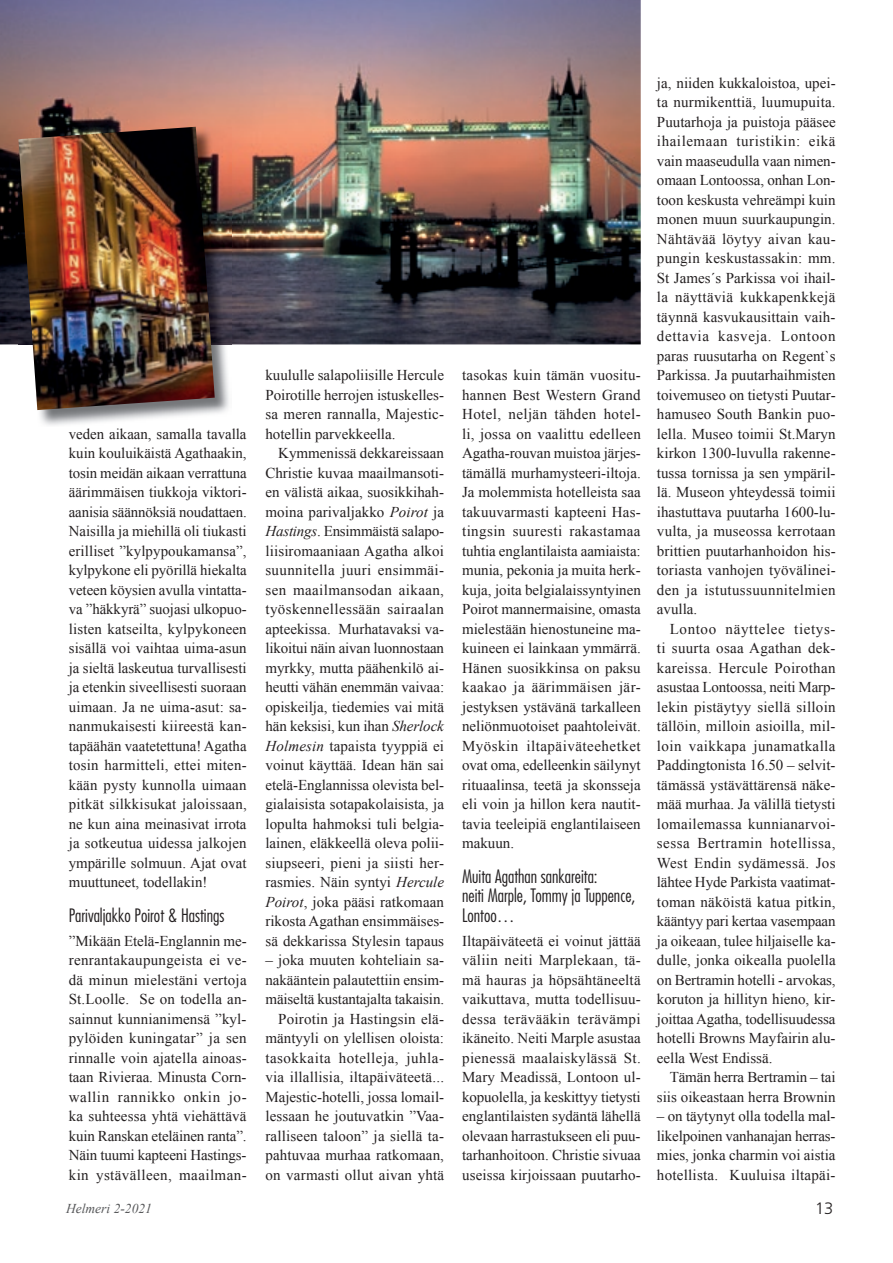
<style>
.page{position:relative;width:893px;height:1263px;background:#fff}
.page>*{position:absolute;margin:0;border:0;box-sizing:border-box;transform-origin:0 0}
.t1{font:300 condensed 18px/19.5px "Futura Std";color:#231f20}
.t2{font:300 16.5px "Frutiger LT Std";color:#231f20}
.t3{font:15px/19.5px "Times New Roman";color:#231f20;text-align:justify}
.t4{font:italic 13.5px "Times New Roman";color:#57585a}
.s1{font-style:italic}
</style>
<div class="page">
<img style="left:0;top:0;width:641px;height:344px">
<img style="left:37px;top:127px;width:194px;height:298px">
<img style="left:18px;top:127px;width:197px;height:283px">
<p class="t3" style="left:69px;top:424px;width:179px">veden aikaan, samalla tavalla kuin kouluikäistä Agathaakin, tosin meidän aikaan verrattuna äärimmäisen tiukkoja viktori&shy;aanisia säännöksiä noudattaen.<br>Naisilla ja miehillä oli tiukasti erilliset ”kylpypoukamansa”, kylpykone eli pyörillä hiekalta veteen köysien avulla vintatta&shy;va ”häkkyrä” suojasi ulkopuo&shy;listen katseilta, kylpykoneen sisällä voi vaihtaa uima-asun ja sieltä laskeutua turvallisesti ja etenkin siveellisesti suoraan uimaan. Ja ne uima-asut: sa&shy;nanmukaisesti kiireestä kan&shy;tapäähän vaatetettuna! Agatha tosin harmitteli, ettei miten&shy;kään pysty kunnolla uimaan pitkät silkkisukat jaloissaan, ne kun aina meinasivat irrota ja sotkeutua uidessa jalkojen ympärille solmuun. Ajat ovat muuttuneet, todellakin!</p>
<p class="t1" style="left:69px;top:905px;width:157px">Parivaljakko Poirot &amp; Hastings</p>
<p class="t3" style="left:69px;top:931px;width:179px">”Mikään Etelä-Englannin me&shy;renrantakaupungeista ei ve&shy;dä minun mielestäni vertoja St.Loolle. Se on todella an&shy;sainnut kunnianimensä ”kyl&shy;pylöiden kuningatar” ja sen rinnalle voin ajatella ainoas&shy;taan Rivieraa. Minusta Corn&shy;wallin rannikko onkin jo&shy;ka suhteessa yhtä viehättävä kuin Ranskan eteläinen ranta”.<br>Näin tuumi kapteeni Hastings&shy;kin ystävälleen, maailman-</p>
<p class="t3" style="left:265px;top:365px;width:180px">kuululle salapoliisille Hercule Poirotille herrojen istuskelles&shy;sa meren rannalla, Majestic&shy;hotellin parvekkeella.</p>
<p class="t3" style="left:265px;top:443px;width:180px;text-indent:13px">Kymmenissä dekkareissaan Christie kuvaa maailmansoti&shy;en välistä aikaa, suosikkihah&shy;moina parivaljakko <span class="s1">Poirot</span> ja <span class="s1">Hastings</span>. Ensimmäistä salapo&shy;liisiromaaniaan Agatha alkoi suunnitella juuri ensimmäi&shy;sen maailmansodan aikaan, työskennellessään sairaalan apteekissa. Murhatavaksi va&shy;likoitui näin aivan luonnostaan myrkky, mutta päähenkilö ai&shy;heutti vähän enemmän vaivaa: opiskeilja, tiedemies vai mitä hän keksisi, kun ihan <span class="s1">Sherlock Holmesin</span> tapaista tyyppiä ei voinut käyttää. Idean hän sai etelä-Englannissa olevista bel&shy;gialaisista sotapakolaisista, ja lopulta hahmoksi tuli belgia&shy;lainen, eläkkeellä oleva polii&shy;siupseeri, pieni ja siisti her&shy;rasmies. Näin syntyi <span class="s1">Hercule Poirot</span>, joka pääsi ratkomaan rikosta Agathan ensimmäises&shy;sä dekkarissa Stylesin tapaus</p>
<p class="t3" style="left:265px;top:950px;width:180px;text-align:right">– joka muuten kohteliain sa&shy;nakääntein palautettiin ensim&shy;mäiseltä kustantajalta takaisin.<br>Poirotin ja Hastingsin elä&shy;mäntyyli on ylellisen oloista: tasokkaita hotelleja, juhla&shy;via illallisia, iltapäiväteetä...<br>Majestic-hotelli, jossa lomail&shy;lessaan he joutuvatkin ”Vaa&shy;ralliseen taloon” ja siellä ta&shy;pahtuvaa murhaa ratkomaan, on varmasti ollut aivan yhtä</p>
<p class="t3" style="left:462px;top:365px;width:180px">tasokas kuin tämän vuositu&shy;hannen Best Western Grand Hotel, neljän tähden hotel&shy;li, jossa on vaalittu edelleen Agatha-rouvan muistoa järjes&shy;tämällä murhamysteeri-iltoja.<br>Ja molemmista hotelleista saa takuuvarmasti kapteeni Has&shy;tingsin suuresti rakastamaa tuhtia englantilaista aamiaista: munia, pekonia ja muita herk&shy;kuja, joita belgialaissyntyinen Poirot mannermaisine, omasta mielestään hienostuneine ma&shy;kuineen ei lainkaan ymmärrä.<br>Hänen suosikkinsa on paksu kaakao ja äärimmäisen jär&shy;jestyksen ystävänä tarkalleen neliönmuotoiset paahtoleivät.<br>Myöskin iltapäiväteehetket ovat oma, edelleenkin säilynyt rituaalinsa, teetä ja skonsseja eli voin ja hillon kera nautit&shy;tavia teeleipiä englantilaiseen makuun.</p>
<p class="t1" style="left:462px;top:866px;width:175px">Muita Agathan sankareita:<br>neiti Marple, Tommy ja Tuppence,<br>Lontoo…</p>
<p class="t3" style="left:462px;top:931px;width:180px">Iltapäiväteetä ei voinut jättää väliin neiti Marplekaan, tä&shy;mä hauras ja höpsähtäneeltä vaikuttava, mutta todellisuu&shy;dessa terävääkin terävämpi ikäneito. Neiti Marple asustaa pienessä maalaiskylässä St.<br>Mary Meadissä, Lontoon ul&shy;kopuolella, ja keskittyy tietysti englantilaisten sydäntä lähellä olevaan harrastukseen eli puu&shy;tarhanhoitoon. Christie sivuaa useissa kirjoissaan puutarho-</p>
<p class="t3" style="left:657px;top:73px;width:180px">ja, niiden kukkaloistoa, upei&shy;ta nurmikenttiä, luumupuita.<br>Puutarhoja ja puistoja pääsee ihailemaan turistikin: eikä vain maaseudulla vaan nimen&shy;omaan Lontoossa, onhan Lon&shy;toon keskusta vehreämpi kuin monen muun suurkaupungin.<br>Nähtävää löytyy aivan kau&shy;pungin keskustassakin: mm.<br>St James´s Parkissa voi ihail&shy;la näyttäviä kukkapenkkejä täynnä kasvukausittain vaih&shy;dettavia kasveja. Lontoon paras ruusutarha on Regent`s Parkissa. Ja puutarhaihmisten toivemuseo on tietysti Puutar&shy;hamuseo South Bankin puo&shy;lella. Museo toimii St.Maryn kirkon 1300-luvulla rakenne&shy;tussa tornissa ja sen ympäril&shy;lä. Museon yhteydessä toimii ihastuttava puutarha 1600-lu&shy;vulta, ja museossa kerrotaan brittien puutarhanhoidon his&shy;toriasta vanhojen työvälinei&shy;den ja istutussuunnitelmien avulla.</p>
<p class="t3" style="left:657px;top:619px;width:180px;text-indent:13px">Lontoo näyttelee tietys&shy;ti suurta osaa Agathan dek&shy;kareissa. Hercule Poirothan asustaa Lontoossa, neiti Marp&shy;lekin pistäytyy siellä silloin tällöin, milloin asioilla, mil&shy;loin vaikkapa junamatkalla Paddingtonista 16.50 – selvit&shy;tämässä ystävättärensä näke&shy;mää murhaa. Ja välillä tietysti lomailemassa kunnianarvoi&shy;sessa Bertramin hotellissa, West Endin sydämessä. Jos lähtee Hyde Parkista vaatimat&shy;toman näköistä katua pitkin, kääntyy pari kertaa vasempaan ja oikeaan, tulee hiljaiselle ka&shy;dulle, jonka oikealla puolella on Bertramin hotelli - arvokas, koruton ja hillityn hieno, kir&shy;joittaa Agatha, todellisuudessa hotelli Browns Mayfairin alu&shy;eella West Endissä.</p>
<p class="t3" style="left:657px;top:1067px;width:180px;text-align:right">Tämän herra Bertramin – tai siis oikeastaan herra Brownin</p>
<p class="t3" style="left:657px;top:1106px;width:180px">– on täytynyt olla todella mal&shy;likelpoinen vanhanajan herras&shy;mies, jonka charmin voi aistia hotellista. Kuuluisa iltapäi-</p>
<p class="t4" style="left:66px;top:1200px;width:87px">Helmeri 2-2021</p>
<p class="t2" style="left:815px;top:1199px;width:20px">13</p>
</div>
